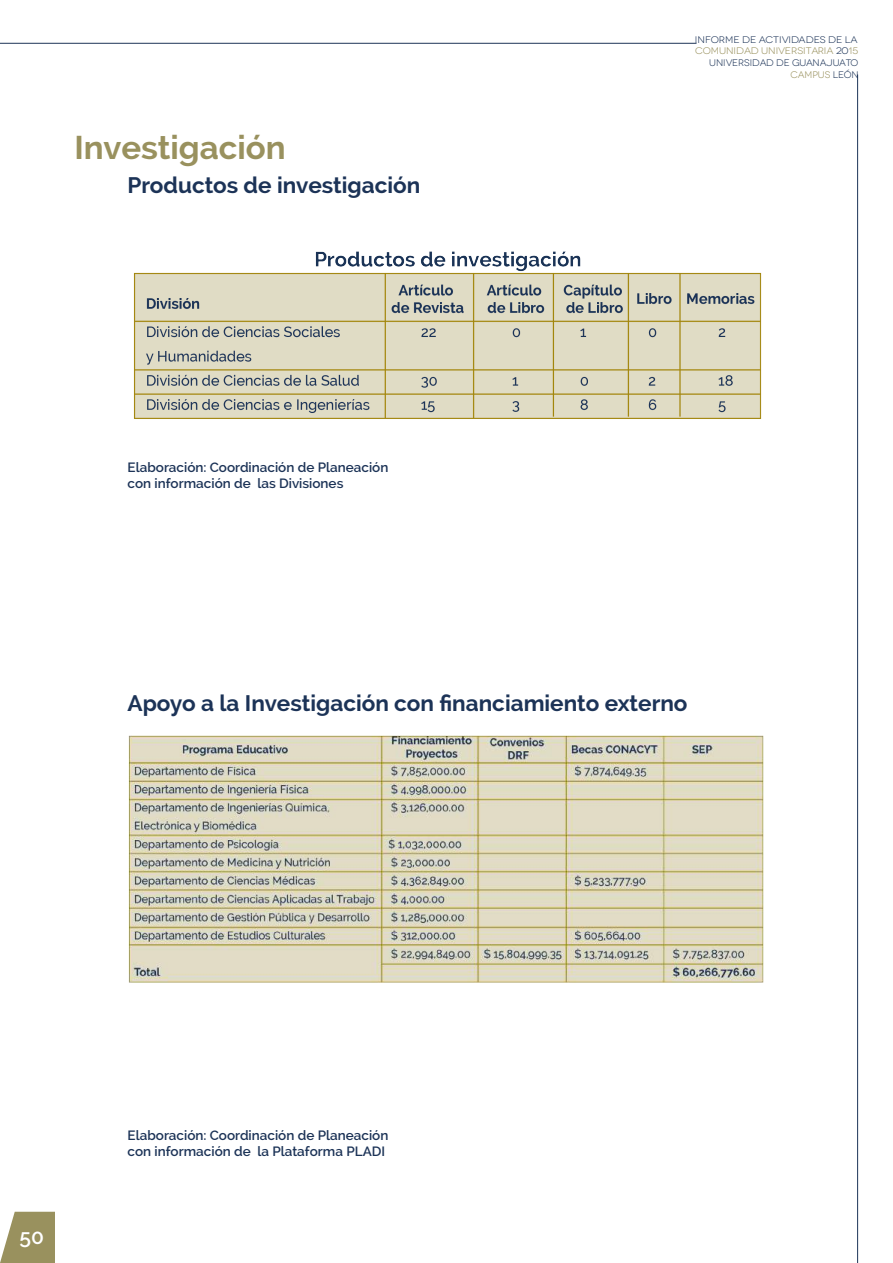
<style>
.page{position:relative;width:893px;height:1263px;background:#fff}
.page>*{position:absolute;margin:0;border:0;box-sizing:border-box;transform-origin:0 0}
.t1{font:700 33px "Raleway";color:#99915e}
.t2{font:700 22.5px "Raleway";color:#1c3357}
.t3{font:600 21px "Raleway";color:#fff}
.t4{font:600 13.5px/16.2px "Raleway";color:#1c3357}
.t5{font:9.6px "Novecentowide";color:#99915e;scale:1.04 1}
.t6{font:9.6px "Novecentowide";color:#1c3357;scale:1.05 1}
.t7{font:9.6px "Novecentowide";color:#1c3357}
.t8{font:9.6px "Novecentowide";color:#99915e}
.s1{color:#1c3357}
</style>
<div class="page">
<svg style="left:0;top:1212px;width:55px;height:51px;background:#a69f73"></svg>
<hr style="left:0;top:43px;width:696px;height:1px;background:#1c3357">
<hr style="left:857px;top:74px;width:1px;height:1189px;background:#1c3357">
<img style="left:133px;top:251px;width:629px;height:168px">
<img style="left:128px;top:735px;width:636px;height:248px">
<h1 class="t1" style="left:74px;top:128px;width:213px">Investigación</h1>
<h2 class="t2" style="left:128px;top:173px;width:294px">Productos de investigación</h2>
<p class="t6" style="left:695px;top:34px;width:156px">INFORME DE ACTIVIDADES DE LA</p>
<p class="t8" style="left:791px;top:69px;width:70px">CAMPUS <span class="s1">LEÓN</span></p>
<p class="t5" style="left:695px;top:45px;width:158px">COMUNIDAD UNIVERSITARIA <span class="s1">20</span>15</p>
<p class="t7" style="left:709px;top:57px;width:150px">UNIVERSIDAD DE GUANAJUATO</p>
<p class="t4" style="left:128px;top:459px;width:262px">Elaboración: Coordinación de Planeación con información de las Divisiones</p>
<h2 class="t2" style="left:128px;top:690px;width:561px">Apoyo a la Investigación con financiamiento externo</h2>
<h3 class="t3" style="left:19px;top:1225px;width:26px">50</h3>
<p class="t4" style="left:128px;top:1127px;width:262px">Elaboración: Coordinación de Planeación con información de la Plataforma PLADI</p>
</div>
